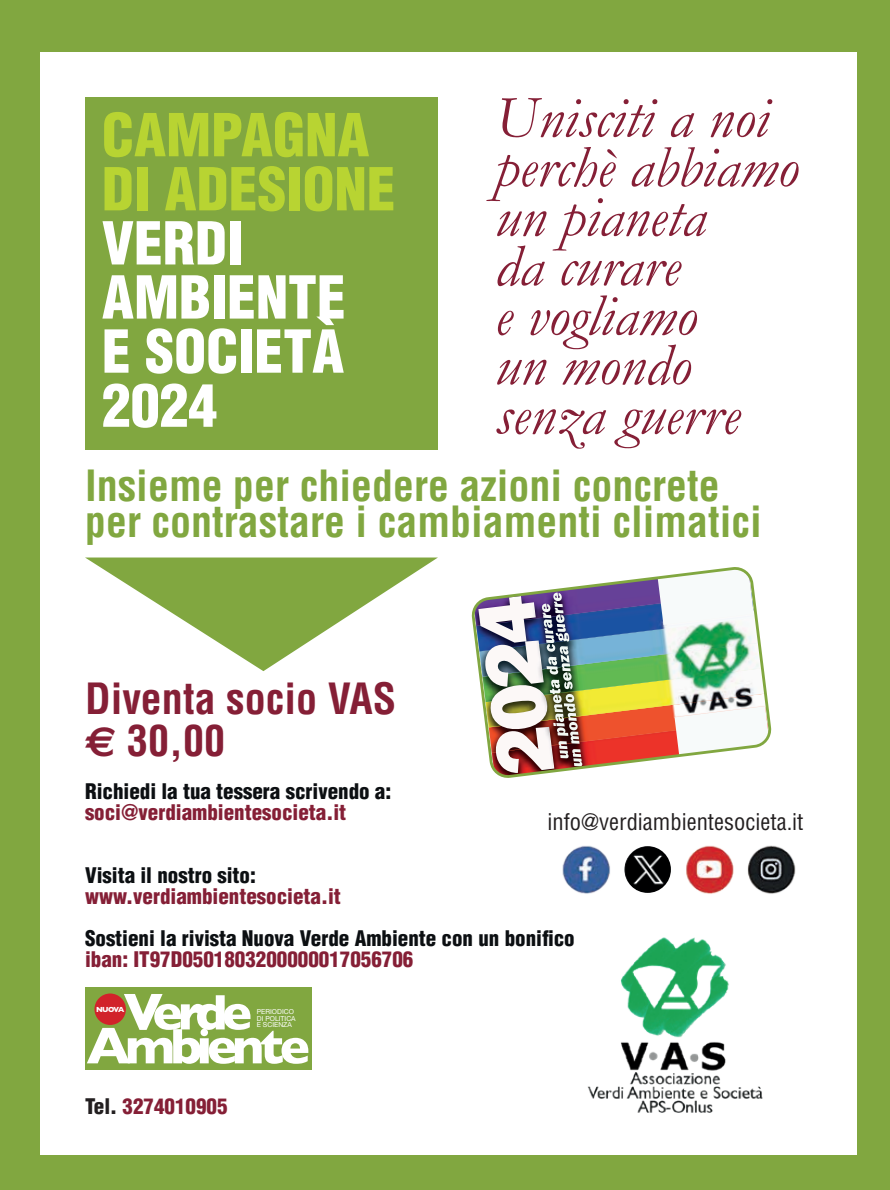
<style>
.page{position:relative;width:890px;height:1190px;background:#81a740}
.page>*{position:absolute;margin:0;border:0;box-sizing:border-box;transform-origin:0 0}
.t1{font:italic 60px/49.5px "Garamond";color:#851f36}
.t2{font:900 condensed 57.75px/54.2px "Helvetica";color:#fff}
.t3{font:900 condensed 57.75px/54.2px "Helvetica";color:#b8d432}
.t4{font:700 50.55px "Gill Sans";letter-spacing:-.1em;color:#fff}
.t5{font:700 condensed 42px/36px "Helvetica";color:#81a740}
.t6{font:700 condensed 42px/42px "Helvetica";color:#851f36}
.t7{font:condensed 22.5px "Helvetica";color:#231f20}
.t8{font:900 condensed 21px "Helvetica";color:#851f36}
.t9{font:900 condensed 21px "Helvetica";color:#0c0f12}
.t10{font:700 7.5px "Gill Sans";letter-spacing:-.1em;color:#fff}
.t11{font:6.9px/6.9px "Helvetica Neue";color:#fff}
.s1{font-family:"Euro Sans";font-stretch:normal}
.s2{font-size:52.35px}
.s3{color:#231f20}
</style>
<div class="page">
<div style="left:40px;top:53px;width:816px;height:1102px;background:#fff"></div>
<img style="left:562px;top:845px;width:234px;height:49px">
<div style="left:622px;top:844px;width:49px;height:49px;background:#fff"></div>
<svg style="left:85px;top:557px;width:353px;height:114px"></svg>
<img style="left:587px;top:937px;width:176px;height:176px">
<div style="left:85px;top:97px;width:353px;height:353px;background:#81a740"></div>
<img style="left:472px;top:567px;width:299px;height:210px">
<div style="left:85px;top:987px;width:227px;height:83px;background:#81a740"></div>
<div style="left:94px;top:993px;width:32px;height:32px;background:#d1232a;border-radius:50%"></div>
<img style="left:624px;top:846px;width:47px;height:47px;border-radius:23px">
<h2 class="t3" style="left:102px;top:107px;width:295px">CAMPAGNA<br>DI ADESIONE</h2>
<h2 class="t2" style="left:102px;top:216px;width:245px">VERDI<br>AMBIENTE<br>E SOCIETÀ<br>2024</h2>
<h1 class="t1" style="left:495px;top:91px;width:305px">Unisciti a noi perchè abbiamo un pianeta<br>da curare<br>e vogliamo<br>un mondo senza guerre</h1>
<h3 class="t5" style="left:85px;top:467px;width:678px">Insieme per chiedere azioni concrete per contrastare i cambiamenti climatici</h3>
<h3 class="t6" style="left:85px;top:677px;width:313px">Diventa socio VAS <span class="s1">€</span> 30,00</h3>
<p class="t9" style="left:85px;top:778px;width:308px">Richiedi la tua tessera scrivendo a:</p>
<p class="t8" style="left:85px;top:799px;width:263px">soci@verdiambientesocieta.it</p>
<p class="t7" style="left:547px;top:808px;width:258px">info@verdiambientesocieta.it</p>
<p class="t9" style="left:85px;top:862px;width:172px">Visita il nostro sito:</p>
<p class="t8" style="left:85px;top:883px;width:257px">www.verdiambientesocieta.it</p>
<p class="t9" style="left:85px;top:925px;width:491px">Sostieni la rivista Nuova Verde Ambiente con un bonifico</p>
<p class="t8" style="left:85px;top:946px;width:330px">iban: IT97D0501803200000017056706</p>
<h3 class="t4" style="left:123px;top:972px;width:130px"><span class="s2">V</span>erde</h3>
<h3 class="t4" style="left:87px;top:1006px;width:225px"><span class="s2">A</span>mbiente</h3>
<p class="t10" style="left:96px;top:1004px;width:30px">NUOVA</p>
<p class="t11" style="left:257px;top:1008px;width:40px">PERIODICO<br>DI POLITICA<br>E SCIENZA</p>
<p class="t8" style="left:85px;top:1093px;width:144px"><span class="s3">Tel.</span> 3274010905</p>
</div>
